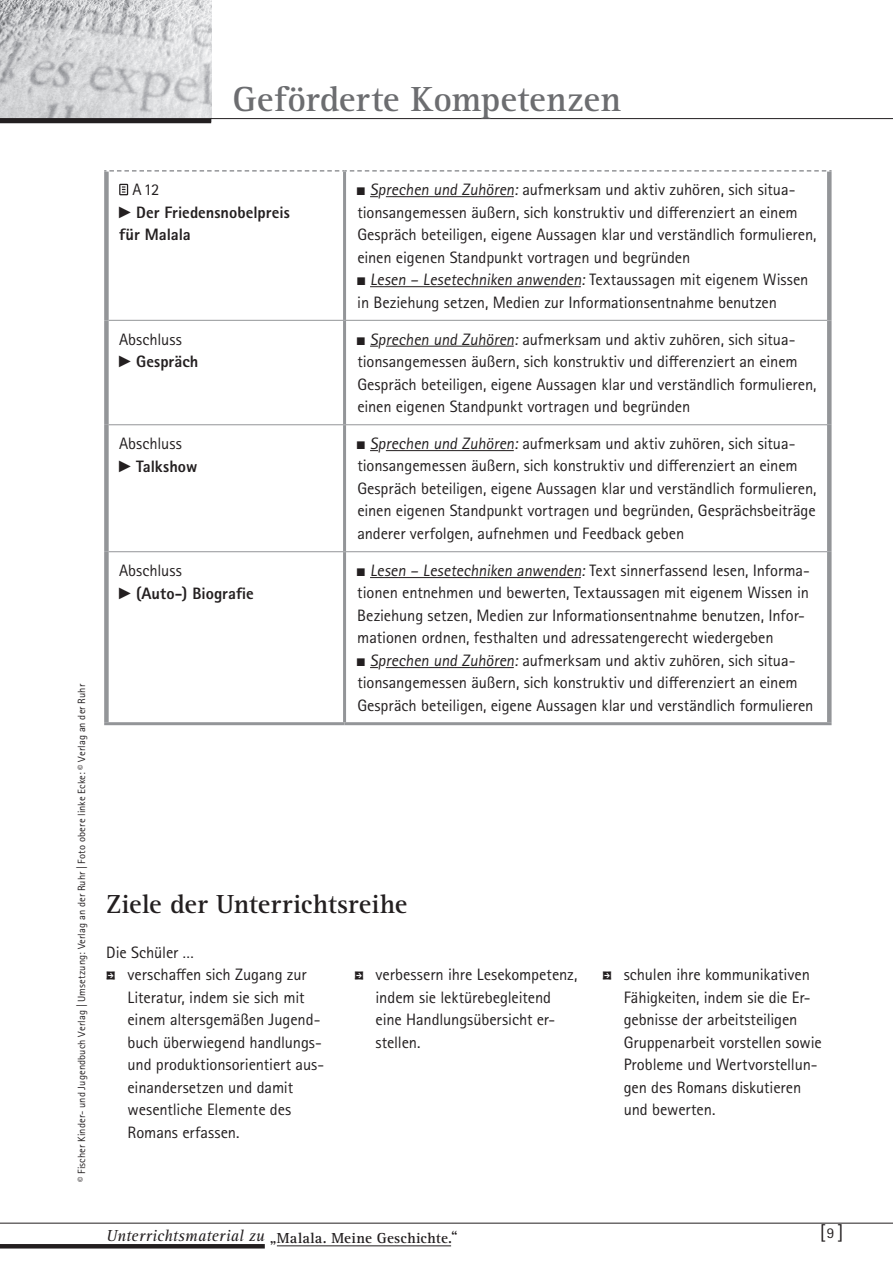
<style>
.page{position:relative;width:893px;height:1263px;background:#fff}
.page>*{position:absolute;margin:0;border:0;box-sizing:border-box;transform-origin:0 0}
.t1{font:700 36px "AT Rotis Serif";color:#6c6d70}
.t2{font:700 27px "AT Rotis Serif";letter-spacing:.005em;color:#231f20}
.t3{font:19.5px "Rotis Sans Serif Std";color:#231f20}
.t4{font:16.5px/22.5px "Rotis Sans Serif Std";letter-spacing:-.005em;color:#231f20}
.t5{font:800 16.5px/22.5px "Rotis Sans Serif Std";color:#231f20}
.t6{font:700 15px "AT Rotis Serif";letter-spacing:.015em;color:#231f20}
.t7{font:10.5px "Rotis Sans Serif Std";letter-spacing:.01em;color:#231f20}
.s1{font-weight:400}
.s2{font-family:"Arial Narrow";font-weight:700}
.s3{font-family:"Arial Narrow";font-weight:700;font-style:italic}
.s4{font-weight:800}
.s5{font-family:"Kosmik CV Glyphs"}
.s6{font-weight:400;font-style:italic;font-size:16.5px}
.s7{font-size:15px}
</style>
<div class="page">
<hr style="left:277px;top:1245px;width:174px;height:1px;background:#231f20">
<hr style="left:0;top:1223px;width:893px;height:1px;background:#231f20">
<hr style="left:0;top:1244px;width:265px;height:4px;background:#231f20">
<img style="left:0;top:0;width:211px;height:118px">
<hr style="left:0;top:118px;width:893px;height:1px;background:#231f20">
<hr style="left:0;top:119px;width:211px;height:4px;background:#231f20">
<hr style="left:104px;top:722px;width:241px;height:3px;background:#939598">
<hr style="left:345px;top:722px;width:487px;height:3px;background:#939598">
<svg style="left:104px;top:170px;width:728px;height:2px"></svg>
<div style="left:104px;top:172px;width:5px;height:148px;background:#939598"></div>
<div style="left:104px;top:320px;width:5px;height:105px;background:#939598"></div>
<div style="left:104px;top:425px;width:5px;height:127px;background:#939598"></div>
<div style="left:104px;top:552px;width:5px;height:170px;background:#939598"></div>
<hr style="left:343px;top:172px;width:3px;height:148px;background:#939598">
<hr style="left:343px;top:321px;width:3px;height:103px;background:#939598">
<hr style="left:343px;top:425px;width:3px;height:126px;background:#939598">
<hr style="left:343px;top:552px;width:3px;height:170px;background:#939598">
<div style="left:827px;top:172px;width:5px;height:148px;background:#939598"></div>
<div style="left:827px;top:320px;width:5px;height:105px;background:#939598"></div>
<div style="left:827px;top:425px;width:5px;height:127px;background:#939598"></div>
<div style="left:827px;top:552px;width:5px;height:170px;background:#939598"></div>
<hr style="left:109px;top:320px;width:236px;height:1px;background:#939598">
<hr style="left:345px;top:320px;width:482px;height:1px;background:#939598">
<hr style="left:109px;top:424px;width:236px;height:1px;background:#939598">
<hr style="left:345px;top:424px;width:482px;height:1px;background:#939598">
<hr style="left:109px;top:551px;width:236px;height:1px;background:#939598">
<hr style="left:345px;top:551px;width:482px;height:1px;background:#939598">
<svg style="left:119px;top:184px;width:9px;height:11px"></svg>
<hr style="left:386px;top:196px;width:128px;height:1px;background:#231f20">
<hr style="left:370px;top:286px;width:211px;height:1px;background:#231f20">
<hr style="left:386px;top:346px;width:128px;height:1px;background:#231f20">
<hr style="left:386px;top:450px;width:128px;height:1px;background:#231f20">
<hr style="left:370px;top:577px;width:211px;height:1px;background:#231f20">
<hr style="left:386px;top:667px;width:128px;height:1px;background:#231f20">
<h1 class="t1" style="left:232px;top:77px;width:390px">Geförderte Kompetenzen</h1>
<p class="t7" style="left:75px;top:1182px;width:500px;rotate:-90deg">© Fischer Kinder- und Jugendbuch Verlag | Umsetzung: Verlag an der Ruhr | Foto obere linke Ecke: © Verlag an der Ruhr</p>
<p class="t5" style="left:119px;top:178px;width:172px;text-indent:13px"><span class="s1">A12<br></span><span class="s2">►</span>Der Friedensnobelpreis für Malala</p>
<p class="t4" style="left:357px;top:178px;width:461px"><span class="s3">■</span> Sprechen und Zuhören: aufmerksam und aktiv zuhören, sich situa&shy;tionsangemessen äußern, sich konstruktiv und differenziert an einem Gespräch beteiligen, eigene Aussagen klar und verständlich formulieren, einen eigenen Standpunkt vortragen und begründen</p>
<p class="t4" style="left:357px;top:268px;width:453px"><span class="s3">■</span> Lesen – Lesetechniken anwenden: Textaussagen mit eigenem Wissen in Beziehung setzen, Medien zur Informationsentnahme benutzen</p>
<p class="t4" style="left:119px;top:328px;width:81px">Abschluss <span class="s2">►</span><span class="s4">Gespräch</span></p>
<p class="t4" style="left:357px;top:328px;width:461px"><span class="s3">■</span> Sprechen und Zuhören: aufmerksam und aktiv zuhören, sich situa&shy;tionsangemessen äußern, sich konstruktiv und differenziert an einem Gespräch beteiligen, eigene Aussagen klar und verständlich formulieren, einen eigenen Standpunkt vortragen und begründen</p>
<p class="t4" style="left:119px;top:432px;width:80px">Abschluss <span class="s2">►</span><span class="s4">Talkshow</span></p>
<p class="t4" style="left:357px;top:432px;width:461px"><span class="s3">■</span> Sprechen und Zuhören: aufmerksam und aktiv zuhören, sich situa&shy;tionsangemessen äußern, sich konstruktiv und differenziert an einem Gespräch beteiligen, eigene Aussagen klar und verständlich formulieren, einen eigenen Standpunkt vortragen und begründen, Gesprächsbeiträge anderer verfolgen, aufnehmen und Feedback geben</p>
<p class="t5" style="left:119px;top:559px;width:136px"><span class="s1">Abschluss </span><span class="s2">►</span>(Auto-) Biografie</p>
<p class="t4" style="left:357px;top:559px;width:454px"><span class="s3">■</span> Lesen – Lesetechniken anwenden: Text sinnerfassend lesen, Informa&shy;tionen entnehmen und bewerten, Textaussagen mit eigenem Wissen in Beziehung setzen, Medien zur Informationsentnahme benutzen, Infor&shy;mationen ordnen, festhalten und adressatengerecht wiedergeben</p>
<p class="t4" style="left:357px;top:649px;width:458px"><span class="s3">■</span> Sprechen und Zuhören: aufmerksam und aktiv zuhören, sich situa&shy;tionsangemessen äußern, sich konstruktiv und differenziert an einem<br>Gespräch beteiligen, eigene Aussagen klar und verständlich formulieren</p>
<h2 class="t2" style="left:106px;top:888px;width:303px">Ziele der Unterrichtsreihe</h2>
<p class="t4" style="left:106px;top:941px;width:89px">Die Schüler …</p>
<p class="t4" style="left:106px;top:963px;width:202px"><span class="s5">2</span> verschaffen sich Zugang zur</p>
<p class="t4" style="left:128px;top:986px;width:179px">Literatur, indem sie sich mit</p>
<p class="t4" style="left:128px;top:1008px;width:194px">einem altersgemäßen Jugend-</p>
<p class="t4" style="left:128px;top:1031px;width:196px">buch überwiegend handlungs-</p>
<p class="t4" style="left:128px;top:1053px;width:198px">und produktionsorientiert aus-</p>
<p class="t4" style="left:128px;top:1076px;width:167px">einandersetzen und damit</p>
<p class="t4" style="left:128px;top:1098px;width:165px">wesentliche Elemente des</p>
<p class="t4" style="left:128px;top:1121px;width:114px">Romans erfassen.</p>
<p class="t4" style="left:376px;top:963px;width:203px;text-indent:-21px"><span class="s5">2</span> verbessern ihre Lesekompetenz, indem sie lektürebegleitend eine Handlungsübersicht er&shy;stellen.</p>
<p class="t4" style="left:624px;top:963px;width:200px;text-indent:-21px"><span class="s5">2</span> schulen ihre kommunikativen<br>Fähigkeiten, indem sie die Er&shy;gebnisse der arbeitsteiligen<br>Gruppenarbeit vorstellen sowie<br>Probleme und Wertvorstellun&shy;gen des Romans diskutieren und bewerten.</p>
<p class="t6" style="left:106px;top:1229px;width:353px"><span class="s6">Unterrichtsmaterial zu</span> „Malala. Meine Geschichte.“</p>
<p class="t3" style="left:820px;top:1221px;width:25px">[ <span class="s7">9</span>]</p>
</div>
